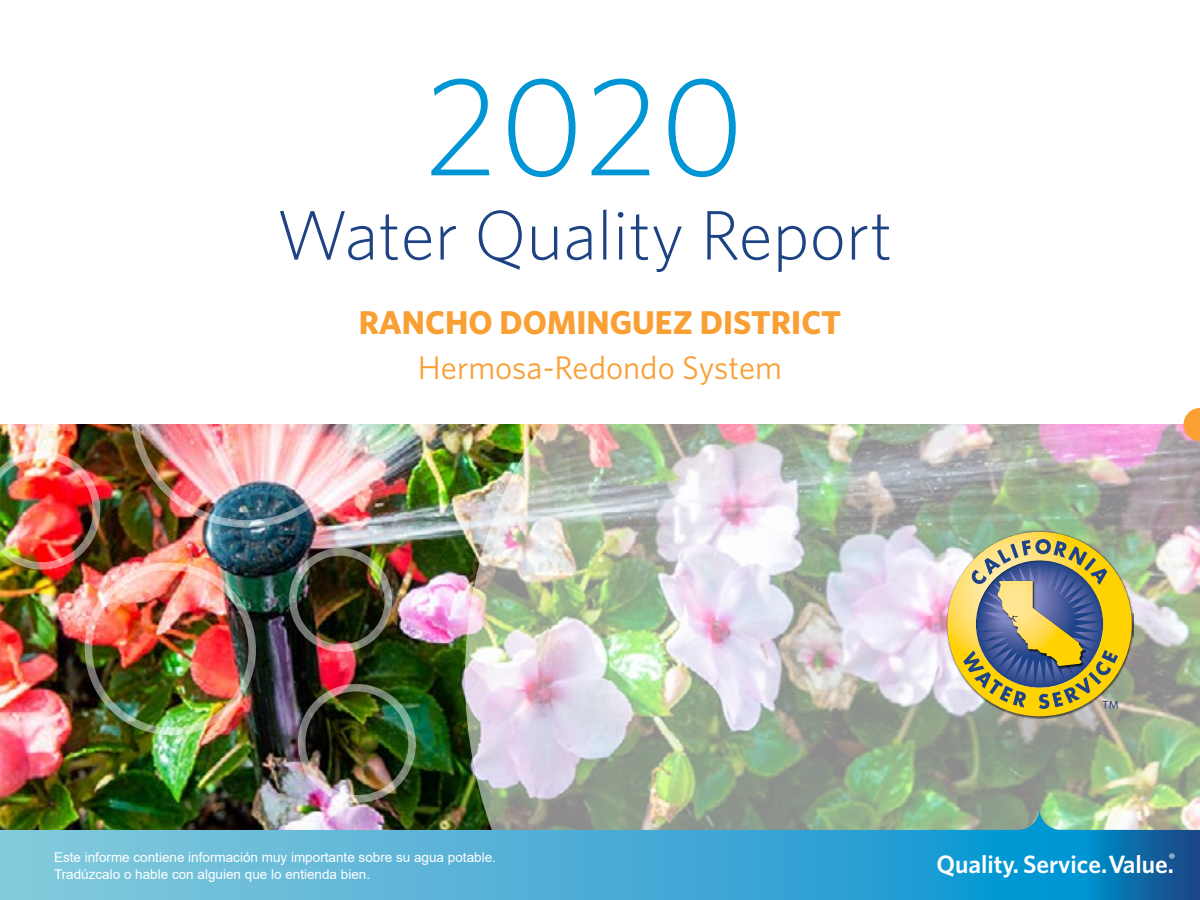
<style>
.page{position:relative;width:1200px;height:900px;background:#fff}
.page>*{position:absolute;margin:0;border:0;box-sizing:border-box;transform-origin:0 0}
.t1{font:300 140.4px "Whitney";color:#0095d4}
.t2{font:300 70.2px "Whitney";color:#1d4384}
.t3{font:700 33px "Whitney";color:#f99f34}
.t4{font:32.7px "Whitney";color:#f99f34}
.t5{font:600 25.2px "Whitney";color:#fff}
.t6{font:22.05px "Whitney";color:#1e4388}
.t7{font:15.3px "Myriad Pro";color:#fff}
.t8{font:13.5px "Arial";color:#fff}
</style>
<div class="page">
<img style="left:0;top:424px;width:465px;height:384px">
<img style="left:465px;top:421px;width:735px;height:387px">
<img style="left:946px;top:531px;width:188px;height:187px">
<img style="left:947px;top:532px;width:185px;height:184px">
<svg style="left:0;top:808px;width:1200px;height:92px;background:#53a2bb"></svg>
<svg style="left:1184px;top:408px;width:16px;height:33px"></svg>
<h1 class="t1" style="left:424px;top:33px;width:323px">2020</h1>
<h2 class="t2" style="left:276px;top:188px;width:618px">Water Quality Report</h2>
<h3 class="t3" style="left:359px;top:301px;width:484px">RANCHO DOMINGUEZ DISTRICT</h3>
<h3 class="t4" style="left:418px;top:346px;width:366px">Hermosa-Redondo System</h3>
<h3 class="t6" style="left:1102px;top:694px;width:19px">™</h3>
<p class="t8" style="left:54px;top:848px;width:443px">Este informe contiene información muy importante sobre su agua potable.</p>
<p class="t7" style="left:1169px;top:850px;width:8px">®</p>
<p class="t8" style="left:54px;top:865px;width:318px">Tradúzcalo o hable con alguien que lo entienda bien.</p>
<h3 class="t5" style="left:937px;top:847px;width:239px">Quality. Service. Value.</h3>
</div>
